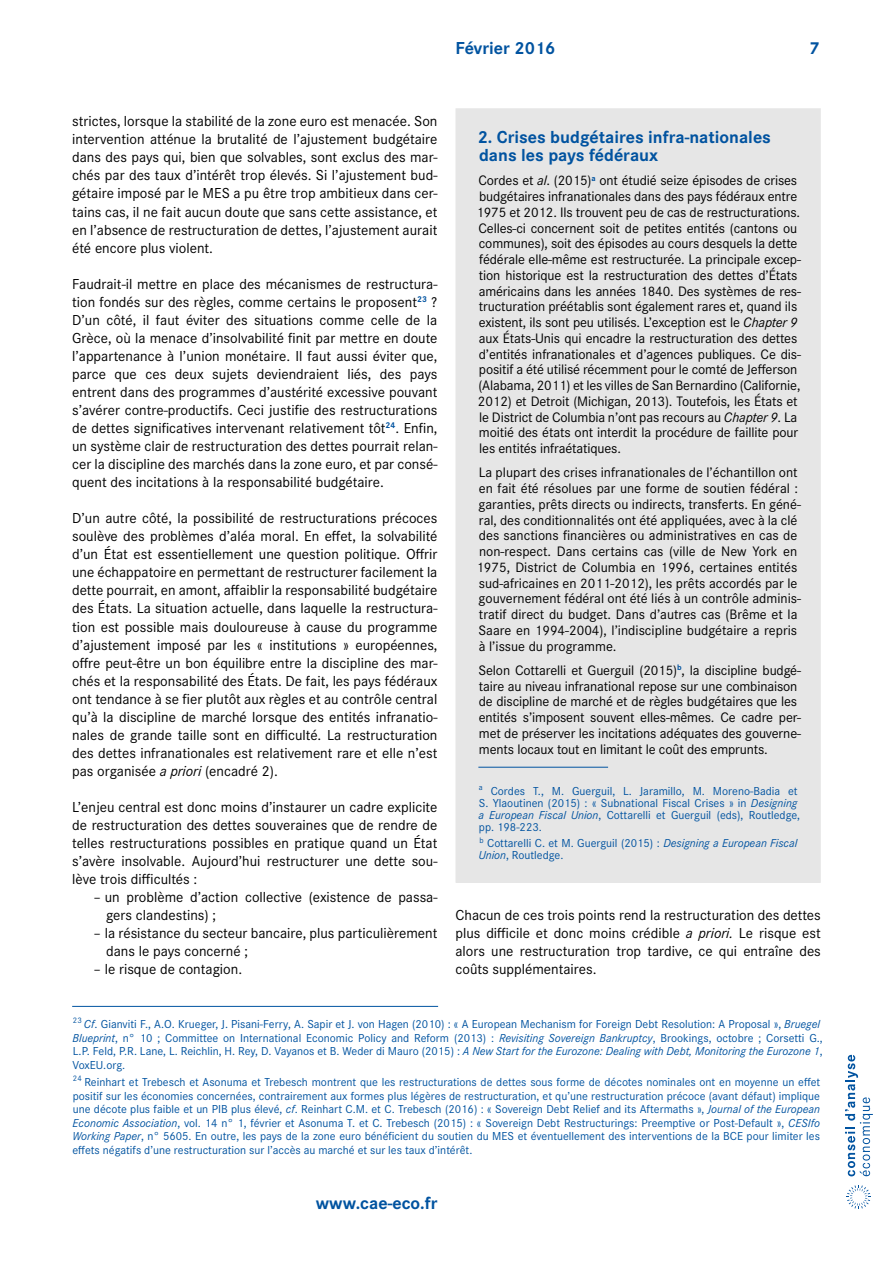
<style>
.page{position:relative;width:893px;height:1263px;background:#fff}
.page>*{position:absolute;margin:0;border:0;box-sizing:border-box;transform-origin:0 0}
.Encadré___Titre{font:700 18px/18px "Corporate S";color:#0153a0}
.Texte___Normal{font:15px/18px "Corporate S";color:#000;text-align:justify}
.Encadré___Texte{font:14.25px/15.8px "Corporate S";letter-spacing:-.01em;color:#000}
.Texte___Note_BdP_sui{font:12px/13.5px "Corporate S";color:#0153a0;text-align:justify}
.Texte___Note_BdP{font:12px/13.5px "Corporate S";color:#0153a0}
.Encadré___Note_BdP{font:12px/12px "Corporate S";color:#0153a0}
.Encadré___Note_BdP_s{font:12px/12px "Corporate S";color:#0153a0}
.Texte___Note_BdP-2{font:8.25px "Corporate S";color:#0153a0}
.Texte___Note_BdP_sui-2{font:8.25px "Corporate S";color:#0153a0}
.s1{font-style:italic}
</style>
<div class="page">
<svg style="left:845px;top:1055px;width:28px;height:121px"></svg>
<svg style="left:847px;top:1185px;width:24px;height:24px"></svg>
<hr style="left:72px;top:1006px;width:366px;height:1px;background:#0153a0">
<div style="left:456px;top:109px;width:364px;height:773px;background:#e6e6e6"></div>
<div style="left:455px;top:108px;width:366px;height:775px;border:2px solid #e6e6e6"></div>
<hr style="left:478px;top:767px;width:130px;height:1px;background:#0153a0">
<p class="Encadré___Titre" style="left:455px;top:39px;width:102px">Février 2016</p>
<p class="Encadré___Titre" style="left:809px;top:39px;width:12px">7</p>
<p class="Texte___Normal" style="left:72px;top:112px;width:367px">strictes, lorsque la stabilité de la zone euro est menacée. Son intervention atténue la brutalité de l’ajustement budgétaire dans des pays qui, bien que solvables, sont exclus des mar&shy;chés par des taux d’intérêt trop élevés. Si l’ajustement bud&shy;gétaire imposé par le MES a pu être trop ambitieux dans cer&shy;tains cas, il ne fait aucun doute que sans cette assistance, et en l’absence de restructuration de dettes, l’ajustement aurait été encore plus violent.</p>
<p class="Texte___Normal" style="left:72px;top:274px;width:367px">Faudrait-il mettre en place des mécanismes de restructura&shy;tion fondés sur des règles, comme certains le proposent<sup>23</sup> ?<br>D’un côté, il faut éviter des situations comme celle de la Grèce, où la menace d’insolvabilité finit par mettre en doute l’appartenance à l’union monétaire. Il faut aussi éviter que, parce que ces deux sujets deviendraient liés, des pays entrent dans des programmes d’austérité excessive pouvant s’avérer contre-productifs. Ceci justifie des restructurations de dettes significatives intervenant relativement tôt<sup>24</sup>. Enfin, un système clair de restructuration des dettes pourrait relan&shy;cer la discipline des marchés dans la zone euro, et par consé&shy;quent des incitations à la responsabilité budgétaire.</p>
<p class="Texte___Normal" style="left:72px;top:509px;width:367px">D’un autre côté, la possibilité de restructurations précoces soulève des problèmes d’aléa moral. En effet, la solvabilité d’un État est essentiellement une question politique. Offrir une échappatoire en permettant de restructurer facilement la dette pourrait, en amont, affaiblir la responsabilité budgétaire des États. La situation actuelle, dans laquelle la restructura&shy;tion est possible mais douloureuse à cause du programme d’ajustement imposé par les « institutions » européennes, offre peut-être un bon équilibre entre la discipline des mar&shy;chés et la responsabilité des États. De fait, les pays fédéraux ont tendance à se fier plutôt aux règles et au contrôle central qu’à la discipline de marché lorsque des entités infranatio&shy;nales de grande taille sont en difficulté. La restructuration des dettes infranationales est relativement rare et elle n’est pas organisée <span class="s1">a priori</span> (encadré 2).</p>
<p class="Texte___Normal" style="left:72px;top:797px;width:367px">L’enjeu central est donc moins d’instaurer un cadre explicite de restructuration des dettes souveraines que de rendre de telles restructurations possibles en pratique quand un État s’avère insolvable. Aujourd’hui restructurer une dette sou&shy;lève trois difficultés :</p>
<p class="Texte___Normal" style="left:106px;top:888px;width:333px;text-indent:-13px">– un problème d’action collective (existence de passa&shy;gers clandestins) ;</p>
<p class="Texte___Normal" style="left:106px;top:924px;width:333px;text-indent:-13px">– la résistance du secteur bancaire, plus particulièrement dans le pays concerné ;</p>
<p class="Texte___Normal" style="left:93px;top:960px;width:150px">– le risque de contagion.</p>
<p class="Encadré___Titre" style="left:478px;top:128px;width:295px">2. Crises budgétaires infra-nationales dans les pays fédéraux</p>
<p class="Encadré___Texte" style="left:476px;top:172px;width:326px">Cordes et <span class="s1">al</span>. (2015)<sup>a</sup> ont étudié seize épisodes de crises budgétaires infranationales dans des pays fédéraux entre 1975 et 2012. Ils trouvent peu de cas de restructurations.<br>Celles-ci concernent soit de petites entités (cantons ou communes), soit des épisodes au cours desquels la dette fédérale elle-même est restructurée. La principale excep&shy;tion historique est la restructuration des dettes d’États américains dans les années 1840. Des systèmes de res&shy;tructuration préétablis sont également rares et, quand ils existent, ils sont peu utilisés. L’exception est le <span class="s1">Chapter 9 </span>aux États-Unis qui encadre la restructuration des dettes d’entités infranationales et d’agences publiques. Ce dis&shy;positif a été utilisé récemment pour le comté de Jefferson (Alabama, 2011) et les villes de San Bernardino (Californie, 2012) et Detroit (Michigan, 2013). Toutefois, les États et le District de Columbia n’ont pas recours au <span class="s1">Chapter 9</span>. La moitié des états ont interdit la procédure de faillite pour les entités infraétatiques.</p>
<p class="Encadré___Texte" style="left:476px;top:464px;width:326px">La plupart des crises infranationales de l’échantillon ont en fait été résolues par une forme de soutien fédéral : garanties, prêts directs ou indirects, transferts. En géné&shy;ral, des conditionnalités ont été appliquées, avec à la clé des sanctions financières ou administratives en cas de non-respect. Dans certains cas (ville de New York en 1975, District de Columbia en 1996, certaines entités sud-africaines en 2011-2012), les prêts accordés par le gouvernement fédéral ont été liés à un contrôle adminis&shy;tratif direct du budget. Dans d’autres cas (Brême et la Saare en 1994-2004), l’indiscipline budgétaire a repris à l’issue du programme.</p>
<p class="Encadré___Texte" style="left:478px;top:662px;width:324px">Selon Cottarelli et Guerguil (2015)<sup>b</sup>, la discipline budgé&shy;taire au niveau infranational repose sur une combinaison de discipline de marché et de règles budgétaires que les entités s’imposent souvent elles-mêmes. Ce cadre per&shy;met de préserver les incitations adéquates des gouverne&shy;ments locaux tout en limitant le coût des emprunts.</p>
<p class="Encadré___Note_BdP" style="left:478px;top:784px;width:323px"><sup>a</sup> Cordes T., M. Guerguil, L. Jaramillo, M. Moreno-Badia et S. Ylaoutinen (2015) : « Subnational Fiscal Crises » in <span class="s1">Designing a European Fiscal Union</span>, Cottarelli et Guerguil (eds), Routledge, pp. 198-223.</p>
<p class="Encadré___Note_BdP_s" style="left:479px;top:837px;width:320px"><sup>b</sup> Cottarelli C. et M. Guerguil (2015) : <span class="s1">Designing a European Fiscal<br>Union</span>, Routledge.</p>
<p class="Texte___Normal" style="left:455px;top:906px;width:367px">Chacun de ces trois points rend la restructuration des dettes plus difficile et donc moins crédible <span class="s1">a priori.</span> Le risque est alors une restructuration trop tardive, ce qui entraîne des coûts supplémentaires.</p>
<p class="Texte___Note_BdP-2" style="left:73px;top:1014px;width:10px">23</p>
<p class="Texte___Note_BdP" style="left:73px;top:1017px;width:752px;text-indent:11px"><span class="s1">Cf</span>. Gianviti F., A.O. Krueger, J. Pisani-Ferry, A. Sapir et J. von Hagen (2010) : « A European Mechanism for Foreign Debt Resolution: A Proposal », <span class="s1">Bruegel Blueprint</span>, n° 10 ; Committee on International Economic Policy and Reform (2013) : <span class="s1">Revisiting Sovereign Bankruptcy</span>, Brookings, octobre ; Corsetti G., L.P. Feld, P.R. Lane, L. Reichlin, H. Rey, D. Vayanos et B. Weder di Mauro (2015) : <span class="s1">A New Start for the Eurozone: Dealing with Debt, Monitoring the Eurozone 1</span>, VoxEU.org.</p>
<p class="Texte___Note_BdP_sui-2" style="left:73px;top:1073px;width:10px">24</p>
<p class="Texte___Note_BdP_sui" style="left:72px;top:1075px;width:749px;text-indent:12px">Reinhart et Trebesch et Asonuma et Trebesch montrent que les restructurations de dettes sous forme de décotes nominales ont en moyenne un effet positif sur les économies concernées, contrairement aux formes plus légères de restructuration, et qu’une restructuration précoce (avant défaut) implique une décote plus faible et un PIB plus élevé, <span class="s1">cf</span>. Reinhart C.M. et C. Trebesch (2016) : « Sovereign Debt Relief and its Aftermaths », <span class="s1">Journal of the European Economic Association</span>, vol. 14 n° 1, février et Asonuma T. et C. Trebesch (2015) : « Sovereign Debt Restructurings: Preemptive or Post-Default », <span class="s1">CESIfo Working Paper</span>, n° 5605. En outre, les pays de la zone euro bénéficient du soutien du MES et éventuellement des interventions de la BCE pour limiter les effets négatifs d’une restructuration sur l’accès au marché et sur les taux d’intérêt.</p>
<p class="Encadré___Titre" style="left:316px;top:1193px;width:123px">www.cae-eco.fr</p>
</div>
